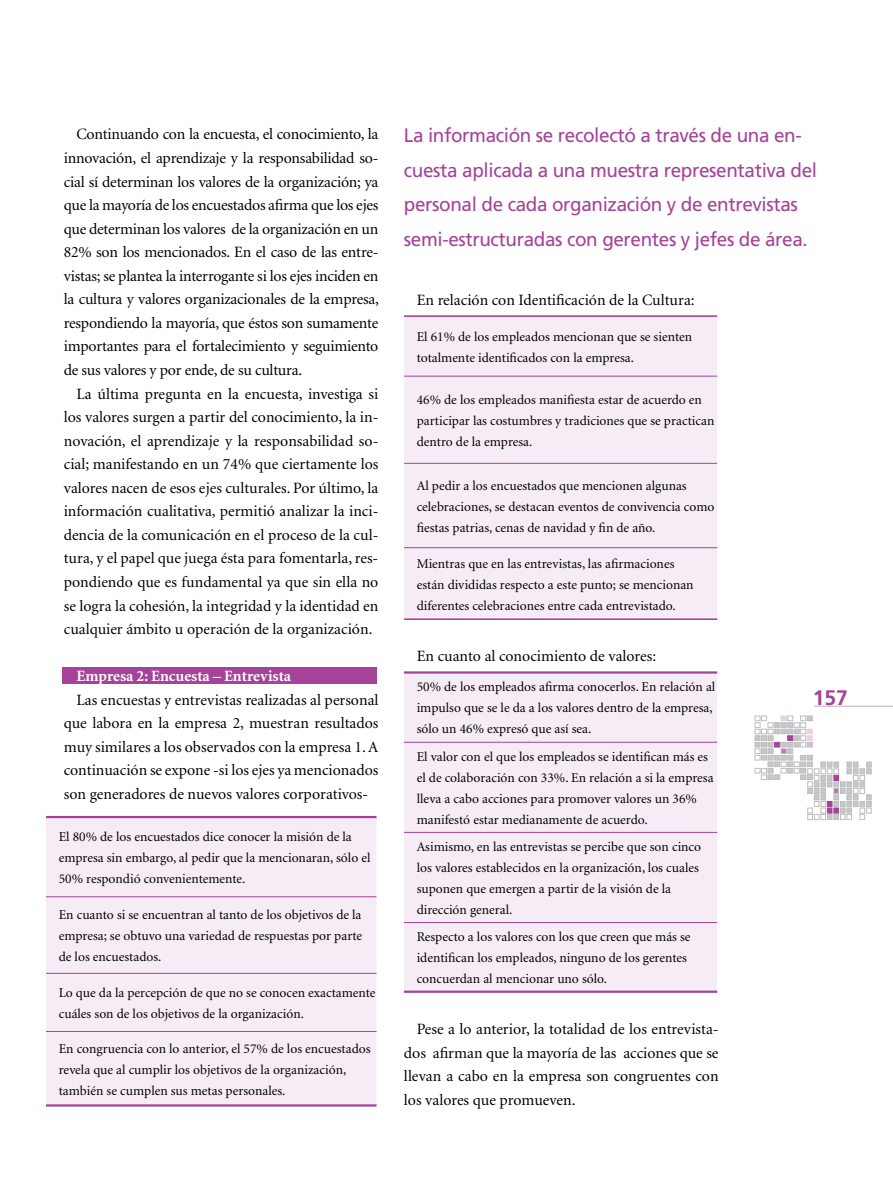
<style>
.page{position:relative;width:893px;height:1191px;background:#fff}
.page>*{position:absolute;margin:0;border:0;box-sizing:border-box;transform-origin:0 0}
.t1{font:700 21px "Frutiger";color:#a54399}
.t2{font:19.5px/34.5px "Frutiger";letter-spacing:-.02em;color:#a54399}
.t3{font:15.75px/23.5px "Minion";letter-spacing:-.005em;color:#000;text-align:justify}
.t4{font:700 15.75px "Minion";color:#fff}
.t5{font:13.5px/21px "Minion";color:#000}
</style>
<div class="page">
<hr style="left:814px;top:706px;width:79px;height:1px;background:#b1b4b6">
<svg style="left:755px;top:716px;width:116px;height:103px"></svg>
<div style="left:62px;top:667px;width:315px;height:16px;background:#a54399"></div>
<div style="left:404px;top:317px;width:313px;height:301px;background:#f6ecf5"></div>
<hr style="left:404px;top:315px;width:313px;height:2px;background:#a54399">
<hr style="left:404px;top:376px;width:313px;height:1px;background:#a54399">
<hr style="left:404px;top:463px;width:313px;height:1px;background:#a54399">
<hr style="left:404px;top:547px;width:313px;height:1px;background:#a54399">
<hr style="left:404px;top:618px;width:313px;height:2px;background:#a54399">
<div style="left:404px;top:673px;width:313px;height:317px;background:#f6ecf5"></div>
<hr style="left:404px;top:671px;width:313px;height:2px;background:#a54399">
<hr style="left:404px;top:742px;width:313px;height:1px;background:#a54399">
<hr style="left:404px;top:832px;width:313px;height:1px;background:#a54399">
<hr style="left:404px;top:922px;width:313px;height:1px;background:#a54399">
<hr style="left:404px;top:990px;width:313px;height:2px;background:#a54399">
<div style="left:46px;top:818px;width:330px;height:286px;background:#f6ecf5"></div>
<hr style="left:46px;top:816px;width:330px;height:2px;background:#a54399">
<hr style="left:46px;top:896px;width:330px;height:1px;background:#a54399">
<hr style="left:46px;top:973px;width:330px;height:1px;background:#a54399">
<hr style="left:46px;top:1031px;width:330px;height:1px;background:#a54399">
<hr style="left:46px;top:1104px;width:330px;height:2px;background:#a54399">
<p class="t3" style="left:64px;top:123px;width:317px;text-indent:13px">Continuando con la encuesta, el conocimiento, la innovación, el aprendizaje y la responsabilidad so&shy;cial sí determinan los valores de la organización; ya que la mayoría de los encuestados afirma que los ejes que determinan los valores de la organización en un 82% son los mencionados. En el caso de las entre&shy;vistas; se plantea la interrogante si los ejes inciden en la cultura y valores organizacionales de la empresa, respondiendo la mayoría, que éstos son sumamente importantes para el fortalecimiento y seguimiento de sus valores y por ende, de su cultura.</p>
<p class="t3" style="left:64px;top:382px;width:316px;text-indent:13px">La última pregunta en la encuesta, investiga si los valores surgen a partir del conocimiento, la in&shy;novación, el aprendizaje y la responsabilidad so&shy;cial; manifestando en un 74% que ciertamente los valores nacen de esos ejes culturales. Por último, la información cualitativa, permitió analizar la inci&shy;dencia de la comunicación en el proceso de la cul&shy;tura, y el papel que juega ésta para fomentarla, res&shy;pondiendo que es fundamental ya que sin ella no se logra la cohesión, la integridad y la identidad en cualquier ámbito u operación de la organización.</p>
<p class="t4" style="left:77px;top:668px;width:216px">Empresa 2: Encuesta – Entrevista</p>
<p class="t3" style="left:64px;top:688px;width:316px;text-indent:13px">Las encuestas y entrevistas realizadas al personal que labora en la empresa 2, muestran resultados muy similares a los observados con la empresa 1. A continuación se expone -si los ejes ya mencionados son generadores de nuevos valores corporativos-</p>
<p class="t5" style="left:59px;top:826px;width:313px">El 80% de los encuestados dice conocer la misión de la empresa sin embargo, al pedir que la mencionaran, sólo el<br>50% respondió convenientemente.</p>
<p class="t5" style="left:59px;top:904px;width:305px;text-align:justify">En cuanto si se encuentran al tanto de los objetivos de la empresa; se obtuvo una variedad de respuestas por parte de los encuestados.</p>
<p class="t5" style="left:59px;top:982px;width:318px">Lo que da la percepción de que no se conocen exactamente cuáles son de los objetivos de la organización.</p>
<p class="t5" style="left:59px;top:1038px;width:313px">En congruencia con lo anterior, el 57% de los encuestados revela que al cumplir los objetivos de la organización, también se cumplen sus metas personales.</p>
<h2 class="t2" style="left:404px;top:118px;width:415px">La información se recolectó a través de una en&shy;cuesta aplicada a una muestra representativa del personal de cada organización y de entrevistas semi-estructuradas con gerentes y jefes de área.</h2>
<p class="t3" style="left:417px;top:289px;width:279px">En relación con Identificación de la Cultura:</p>
<p class="t5" style="left:417px;top:326px;width:277px">El 61% de los empleados mencionan que se sienten totalmente identificados con la empresa.</p>
<p class="t5" style="left:417px;top:389px;width:299px">46% de los empleados manifiesta estar de acuerdo en participar las costumbres y tradiciones que se practican dentro de la empresa.</p>
<p class="t5" style="left:417px;top:475px;width:299px">Al pedir a los encuestados que mencionen algunas celebraciones, se destacan eventos de convivencia como fiestas patrias, cenas de navidad y fin de año.</p>
<p class="t5" style="left:417px;top:553px;width:278px">Mientras que en las entrevistas, las afirmaciones están divididas respecto a este punto; se mencionan diferentes celebraciones entre cada entrevistado.</p>
<p class="t3" style="left:417px;top:645px;width:241px">En cuanto al conocimiento de valores:</p>
<p class="t5" style="left:417px;top:677px;width:300px">50% de los empleados afirma conocerlos. En relación al impulso que se le da a los valores dentro de la empresa, sólo un 46% expresó que así sea.</p>
<p class="t5" style="left:417px;top:746px;width:298px">El valor con el que los empleados se identifican más es el de colaboración con 33%. En relación a si la empresa lleva a cabo acciones para promover valores un 36% manifestó estar medianamente de acuerdo.</p>
<p class="t5" style="left:417px;top:836px;width:286px">Asimismo, en las entrevistas se percibe que son cinco los valores establecidos en la organización, los cuales suponen que emergen a partir de la visión de la dirección general.</p>
<p class="t5" style="left:417px;top:927px;width:275px">Respecto a los valores con los que creen que más se identifican los empleados, ninguno de los gerentes concuerdan al mencionar uno sólo.</p>
<p class="t3" style="left:404px;top:1017px;width:316px;text-indent:13px">Pese a lo anterior, la totalidad de los entrevista&shy;dos afirman que la mayoría de las acciones que se llevan a cabo en la empresa son congruentes con los valores que promueven.</p>
<h1 class="t1" style="left:813px;top:686px;width:37px">157</h1>
</div>
